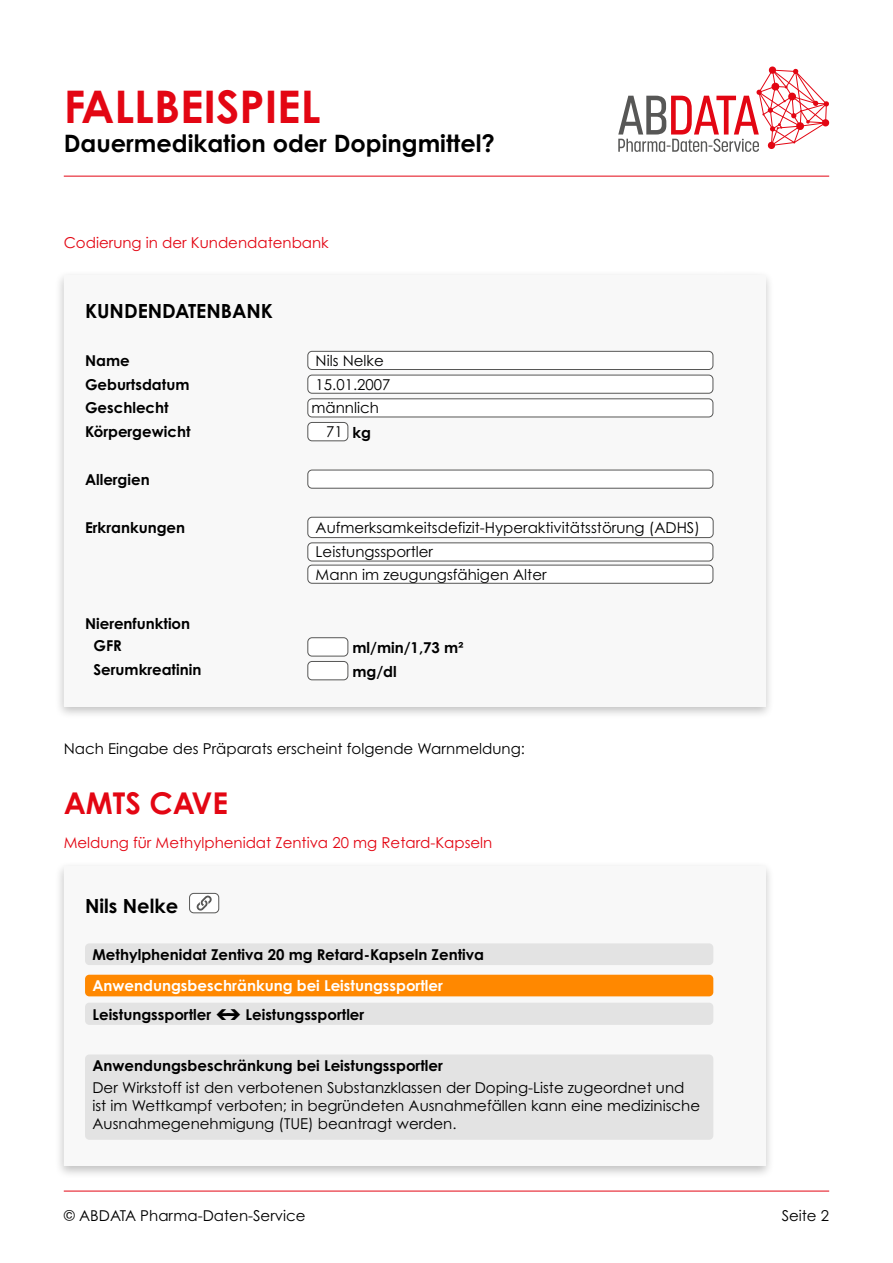
<style>
.page{position:relative;width:893px;height:1263px;background:#fff}
.page>*{position:absolute;margin:0;border:0;box-sizing:border-box;transform-origin:0 0}
.t1{font:700 45px "Century Gothic Pro";color:#e30613}
.t2{font:700 30px "Century Gothic Pro";color:#e30613}
.t3{font:700 24px "Century Gothic Pro";color:#000}
.t4{font:700 19.5px "Century Gothic Pro";color:#000}
.t5{font:15px/18px "Century Gothic Pro";color:#000}
.t6{font:700 15px/22.2px "Century Gothic Pro";color:#000}
.t7{font:15px "Century Gothic Pro";color:#e30613}
.t8{font:700 15px/28.5px "Century Gothic Pro";color:#fff}
.s1{font-weight:700}
.s2{color:#000}
</style>
<div class="page">
<hr style="left:64px;top:176px;width:765px;height:1px;background:#e30613">
<hr style="left:64px;top:1191px;width:765px;height:1px;background:#e30613">
<svg style="left:618px;top:66px;width:211px;height:86px"></svg>
<div style="left:55px;top:270px;width:720px;height:449px;background:#000;opacity:.25"></div>
<div style="left:64px;top:275px;width:701px;height:431px;background:#f8f8f8"></div>
<svg style="left:308px;top:350px;width:405px;height:331px"></svg>
<div style="left:308px;top:351px;width:405px;height:18px;background:#fff;border-radius:4px"></div>
<div style="left:307px;top:351px;width:406px;height:19px;border:1px solid #575756;border-radius:4px"></div>
<div style="left:308px;top:375px;width:405px;height:18px;background:#fff;border-radius:4px"></div>
<div style="left:307px;top:375px;width:406px;height:19px;border:1px solid #575756;border-radius:4px"></div>
<div style="left:308px;top:399px;width:405px;height:18px;background:#fff;border-radius:4px"></div>
<div style="left:307px;top:398px;width:406px;height:19px;border:1px solid #575756;border-radius:4px"></div>
<div style="left:308px;top:422px;width:40px;height:19px;background:#fff;border-radius:4px"></div>
<div style="left:307px;top:422px;width:41px;height:19px;border:1px solid #575756;border-radius:4px"></div>
<div style="left:308px;top:470px;width:405px;height:18px;background:#fff;border-radius:4px"></div>
<div style="left:307px;top:470px;width:406px;height:19px;border:1px solid #575756;border-radius:4px"></div>
<div style="left:308px;top:517px;width:405px;height:21px;background:#fff;border-radius:4px"></div>
<div style="left:307px;top:517px;width:406px;height:21px;border:1px solid #575756;border-radius:4px"></div>
<div style="left:308px;top:543px;width:405px;height:18px;background:#fff;border-radius:4px"></div>
<div style="left:307px;top:542px;width:406px;height:19px;border:1px solid #575756;border-radius:4px"></div>
<div style="left:308px;top:565px;width:405px;height:18px;background:#fff;border-radius:4px"></div>
<div style="left:307px;top:565px;width:406px;height:19px;border:1px solid #575756;border-radius:4px"></div>
<div style="left:308px;top:638px;width:40px;height:18px;background:#fff;border-radius:4px"></div>
<div style="left:307px;top:637px;width:41px;height:19px;border:1px solid #575756;border-radius:4px"></div>
<div style="left:308px;top:661px;width:40px;height:19px;background:#fff;border-radius:4px"></div>
<div style="left:307px;top:661px;width:41px;height:19px;border:1px solid #575756;border-radius:4px"></div>
<div style="left:55px;top:861px;width:720px;height:318px;background:#000;opacity:.25"></div>
<svg style="left:64px;top:866px;width:701px;height:300px"></svg>
<div style="left:190px;top:893px;width:29px;height:20px;background:#fff;border-radius:4px"></div>
<div style="left:189px;top:893px;width:30px;height:20px;border:1px solid #575756;border-radius:4px"></div>
<svg style="left:197px;top:895px;width:15px;height:16px"></svg>
<div style="left:85px;top:943px;width:628px;height:22px;background:#e3e3e3;border-radius:4px"></div>
<div style="left:85px;top:975px;width:628px;height:21px;background:#f80;border-radius:4px"></div>
<div style="left:85px;top:1003px;width:628px;height:22px;background:#e3e3e3;border-radius:4px"></div>
<div style="left:85px;top:1054px;width:628px;height:86px;background:#e3e3e3;border-radius:4px"></div>
<h1 class="t1" style="left:64px;top:78px;width:258px">FALLBEISPIEL</h1>
<h3 class="t3" style="left:64px;top:128px;width:433px">Dauermedikation oder Dopingmittel?</h3>
<p class="t7" style="left:64px;top:233px;width:267px">Codierung in der Kundendatenbank</p>
<h3 class="t4" style="left:85px;top:299px;width:190px">KUNDENDATENBANK</h3>
<p class="t6" style="left:85px;top:349px;width:46px">Name</p>
<p class="t5" style="left:316px;top:351px;width:70px">Nils Nelke</p>
<p class="t6" style="left:85px;top:373px;width:106px">Geburtsdatum</p>
<p class="t5" style="left:316px;top:375px;width:76px">15.01.2007</p>
<p class="t6" style="left:85px;top:397px;width:85px">Geschlecht</p>
<p class="t5" style="left:311px;top:399px;width:69px">männlich</p>
<p class="t6" style="left:85px;top:420px;width:107px">Körpergewicht</p>
<p class="t5" style="left:326px;top:422px;width:46px">71 <span class="s1">kg</span></p>
<p class="t6" style="left:85px;top:468px;width:66px">Allergien</p>
<p class="t6" style="left:85px;top:516px;width:102px">Erkrankungen</p>
<p class="t5" style="left:316px;top:515px;width:386px;line-height:24.6px">Aufmerksamkeitsdefizit-Hyperaktivitätsstörung (ADHS)<br>Leistungssportler</p>
<p class="t5" style="left:316px;top:565px;width:232px">Mann im zeugungsfähigen Alter</p>
<p class="t6" style="left:93px;top:612px;width:98px;text-indent:-8px">Nierenfunktion<br>GFR</p>
<p class="t6" style="left:352px;top:637px;width:112px">ml/min/1,73 m²</p>
<p class="t6" style="left:93px;top:658px;width:109px">Serumkreatinin</p>
<p class="t6" style="left:352px;top:660px;width:46px">mg/dl</p>
<p class="t5" style="left:64px;top:740px;width:463px">Nach Eingabe des Präparats erscheint folgende Warnmeldung:</p>
<h2 class="t2" style="left:64px;top:785px;width:166px">AMTS CAVE</h2>
<p class="t7" style="left:64px;top:833px;width:430px">Meldung für Methylphenidat Zentiva 20 mg Retard-Kapseln</p>
<h3 class="t4" style="left:85px;top:894px;width:95px">Nils Nelke</h3>
<p class="t6" style="left:92px;top:943px;width:393px">Methylphenidat Zentiva 20 mg Retard-Kapseln Zentiva</p>
<p class="t8" style="left:92px;top:971px;width:352px">Anwendungsbeschränkung bei Leistungssportler<br><span class="s2">Leistungssportler</span> <span class="s2">➔ Leistungssportler</span></p>
<p class="t6" style="left:92px;top:1054px;width:352px">Anwendungsbeschränkung bei Leistungssportler</p>
<p class="t5" style="left:92px;top:1079px;width:609px">Der Wirkstoff ist den verbotenen Substanzklassen der Doping-Liste zugeordnet und ist im Wettkampf verboten; in begründeten Ausnahmefällen kann eine medizinische<br>Ausnahmegenehmigung (TUE) beantragt werden.</p>
<p class="t5" style="left:64px;top:1206px;width:243px">© ABDATA Pharma-Daten-Service</p>
<p class="t5" style="left:782px;top:1207px;width:49px">Seite 2</p>
</div>
